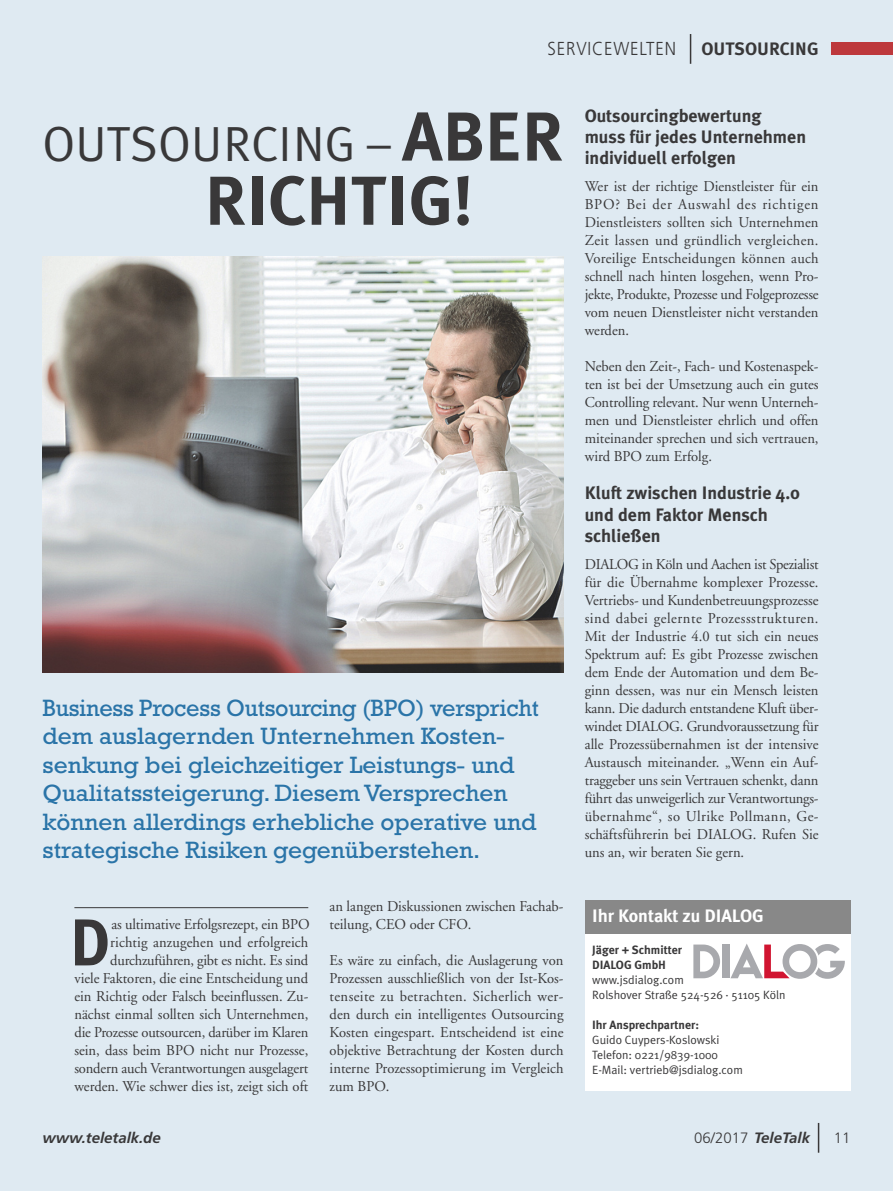
<style>
.page{position:relative;width:893px;height:1191px;background:#dfeaf2}
.page>*{position:absolute;margin:0;border:0;box-sizing:border-box;transform-origin:0 0}
.t1{font:700 69.15px "Meta Plus";color:#393839}
.t2{font:700 66.15px "Meta Plus";color:#393839}
.t3{font:49.35px "Meta Plus Normal";color:#393839}
.t4{font:24px/28.5px "Rockwell";color:#2a74a8}
.t5{font:300 18.75px "Frutiger";letter-spacing:.05em;color:#393839;scale:.9 1}
.t6{font:700 18px/21px "Meta Plus";color:#393839}
.t7{font:700 18px "Meta Plus";color:#fff}
.t8{font:15px/18px "Adobe Garamond";color:#393839;text-align:justify}
.t9{font:italic 700 15px "Frutiger";color:#393839}
.t10{font:300 15px "Frutiger";color:#393839}
.t11{font:12px/15px "Meta Plus Normal";color:#393839}
.t12{font:700 12px/15px "Meta Plus";color:#393839}
.s1{font-family:"Meta Plus";font-weight:700;font-size:69.15px}
.s2{font-weight:300;font-style:normal}
</style>
<div class="page">
<svg style="left:818px;top:1123px;width:1px;height:29px"></svg>
<div style="left:585px;top:934px;width:265px;height:157px;background:#fff"></div>
<div style="left:585px;top:900px;width:265px;height:34px;background:#888"></div>
<svg style="left:729px;top:944px;width:1px;height:34px"></svg>
<div style="left:722px;top:944px;width:7px;height:34px;background:#a8a9ad"></div>
<svg style="left:693px;top:944px;width:27px;height:34px"></svg>
<svg style="left:730px;top:944px;width:115px;height:34px"></svg>
<hr style="left:690px;top:34px;width:1px;height:30px;background:#393839">
<div style="left:831px;top:43px;width:62px;height:12px;background:#bd383c"></div>
<img style="left:43px;top:256px;width:520px;height:416px">
<hr style="left:74px;top:907px;width:234px;height:1px;background:#393839">
<p class="t5" style="left:547px;top:41px;width:144px">SERVICEWELTEN</p>
<p class="t6" style="left:702px;top:38px;width:118px">OUTSOURCING</p>
<h3 class="t3" style="left:43px;top:115px;width:522px">OUTSOURCING – <span class="s1">ABER</span></h3>
<h1 class="t1" style="left:205px;top:160px;width:271px">RICHTIG!</h1>
<p class="t4" style="left:43px;top:695px;width:498px">Business Process Outsourcing (BPO) verspricht dem auslagernden Unternehmen Kosten&shy;senkung bei gleichzeitiger Leistungs- und Qualitatssteigerung. Diesem Versprechen können allerdings erhebliche operative und strategische Risiken gegenüberstehen.</p>
<p class="t8" style="left:74px;top:917px;width:237px;text-align:right">as ultimative Erfolgsrezept, ein BPO richtig anzugehen und erfolgreich durchzuführen, gibt es nicht. Es sind<br>viele Faktoren, die eine Entscheidung und ein Richtig oder Falsch beeinflussen. Zu&shy;nächst einmal sollten sich Unternehmen, die Prozesse outsourcen, darüber im Klaren sein, dass beim BPO nicht nur Prozesse, sondern auch Verantwortungen ausgelagert werden. Wie schwer dies ist, zeigt sich oft</p>
<h2 class="t2" style="left:70px;top:904px;width:42px">D</h2>
<p class="t8" style="left:330px;top:899px;width:235px">an langen Diskussionen zwischen Fachab&shy;teilung, CEO oder CFO.</p>
<p class="t8" style="left:330px;top:953px;width:235px">Es wäre zu einfach, die Auslagerung von Prozessen ausschließlich von der Ist-Kos&shy;tenseite zu betrachten. Sicherlich wer&shy;den durch ein intelligentes Outsourcing Kosten eingespart. Entscheidend ist eine objektive Betrachtung der Kosten durch interne Prozessoptimierung im Vergleich zum BPO.</p>
<p class="t6" style="left:585px;top:105px;width:223px">Outsourcingbewertung muss für jedes Unternehmen individuell erfolgen</p>
<p class="t8" style="left:585px;top:179px;width:235px">Wer ist der richtige Dienstleister für ein BPO? Bei der Auswahl des richtigen Dienstleisters sollten sich Unternehmen Zeit lassen und gründlich vergleichen.<br>Voreilige Entscheidungen können auch schnell nach hinten losgehen, wenn Pro&shy;jekte, Produkte, Prozesse und Folgeprozesse vom neuen Dienstleister nicht verstanden werden.</p>
<p class="t8" style="left:585px;top:359px;width:235px">Neben den Zeit-, Fach- und Kostenaspek&shy;ten ist bei der Umsetzung auch ein gutes Controlling relevant. Nur wenn Unterneh&shy;men und Dienstleister ehrlich und offen miteinander sprechen und sich vertrauen, wird BPO zum Erfolg.</p>
<p class="t6" style="left:585px;top:483px;width:217px">Kluft zwischen Industrie 4.0 und dem Faktor Mensch schließen</p>
<p class="t8" style="left:585px;top:557px;width:235px">DIALOG in Köln und Aachen ist Spezialist für die Übernahme komplexer Prozesse.<br>Vertriebs- und Kundenbetreuungsprozesse sind dabei gelernte Prozessstrukturen.<br>Mit der Industrie 4.0 tut sich ein neues Spektrum auf: Es gibt Prozesse zwischen dem Ende der Automation und dem Be&shy;ginn dessen, was nur ein Mensch leisten kann. Die dadurch entstandene Kluft über&shy;windet DIALOG. Grundvoraussetzung für alle Prozessübernahmen ist der intensive Austausch miteinander. „Wenn ein Auf&shy;traggeber uns sein Vertrauen schenkt, dann führt das unweigerlich zur Verantwortungs&shy;übernahme“, so Ulrike Pollmann, Ge&shy;schäftsführerin bei DIALOG. Rufen Sie uns an, wir beraten Sie gern.</p>
<p class="t7" style="left:592px;top:905px;width:173px">Ihr Kontakt zu DIALOG</p>
<p class="t12" style="left:592px;top:942px;width:91px">Jäger + Schmitter<br>DIALOG GmbH</p>
<p class="t11" style="left:592px;top:972px;width:195px">www.jsdialog.com<br>Rolshover Straße 524-526 · 51105 Köln</p>
<p class="t12" style="left:592px;top:1017px;width:108px">Ihr Ansprechpartner:</p>
<p class="t11" style="left:592px;top:1032px;width:152px">Guido Cuypers-Koslowski<br>Telefon: 0221/9839-1000<br>E-Mail: vertrieb@jsdialog.com</p>
<p class="t9" style="left:43px;top:1131px;width:120px">www.teletalk.de</p>
<p class="t9" style="left:694px;top:1131px;width:117px"><span class="s2">06/2017</span> TeleTalk</p>
<p class="t10" style="left:834px;top:1131px;width:18px">11</p>
</div>
